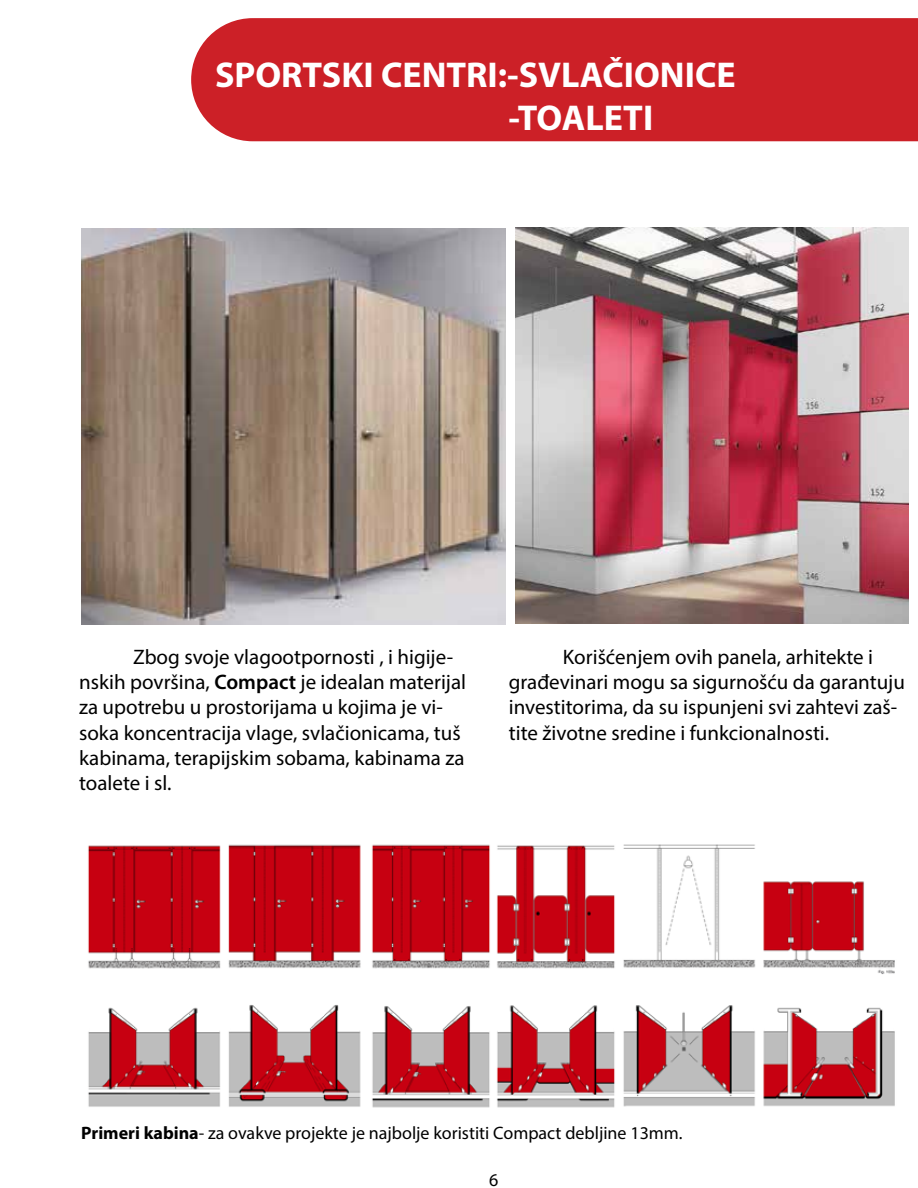
<style>
.page{position:relative;width:918px;height:1188px;background:#fff}
.page>*{position:absolute;margin:0;border:0;box-sizing:border-box;transform-origin:0 0}
.t1{font:700 36px/43.2px "Myriad Pro";color:#fff}
.t2{font:21px/25.2px "Myriad Pro";color:#000}
.t3{font:18px "Myriad Pro";color:#000}
.s1{font-weight:600}
.s2{font-weight:700}
</style>
<div class="page">
<img style="left:516px;top:228px;width:393px;height:396px">
<img style="left:88px;top:844px;width:807px;height:264px">
<div style="left:191px;top:18px;width:727px;height:123px;background:#cc2027"></div>
<img style="left:81px;top:228px;width:425px;height:396px">
<h1 class="t1" style="left:508px;top:52px;width:229px;text-indent:-293px">SPORTSKI CENTRI:-SVLAČIONICE -TOALETI</h1>
<p class="t2" style="left:79px;top:644px;width:389px;text-indent:54px">Zbog svoje vlagootpornosti , i higije&shy;nskih površina, <span class="s1">Compact</span> je idealan materijal za upotrebu u prostorijama u kojima je vi&shy;soka koncentracija vlage, svlačionicama, tuš kabinama, terapijskim sobama, kabinama za toalete i sl.</p>
<p class="t2" style="left:509px;top:644px;width:398px;text-indent:54px">Korišćenjem ovih panela, arhitekte i građevinari mogu sa sigurnošću da garantuju investitorima, da su ispunjeni svi zahtevi zaš&shy;tite životne sredine i funkcionalnosti.</p>
<p class="t3" style="left:81px;top:1122px;width:603px"><span class="s2">Primeri kabina</span>- za ovakve projekte je najbolje koristiti Compact debljine 13mm.</p>
<p class="t3" style="left:489px;top:1169px;width:11px">6</p>
</div>
